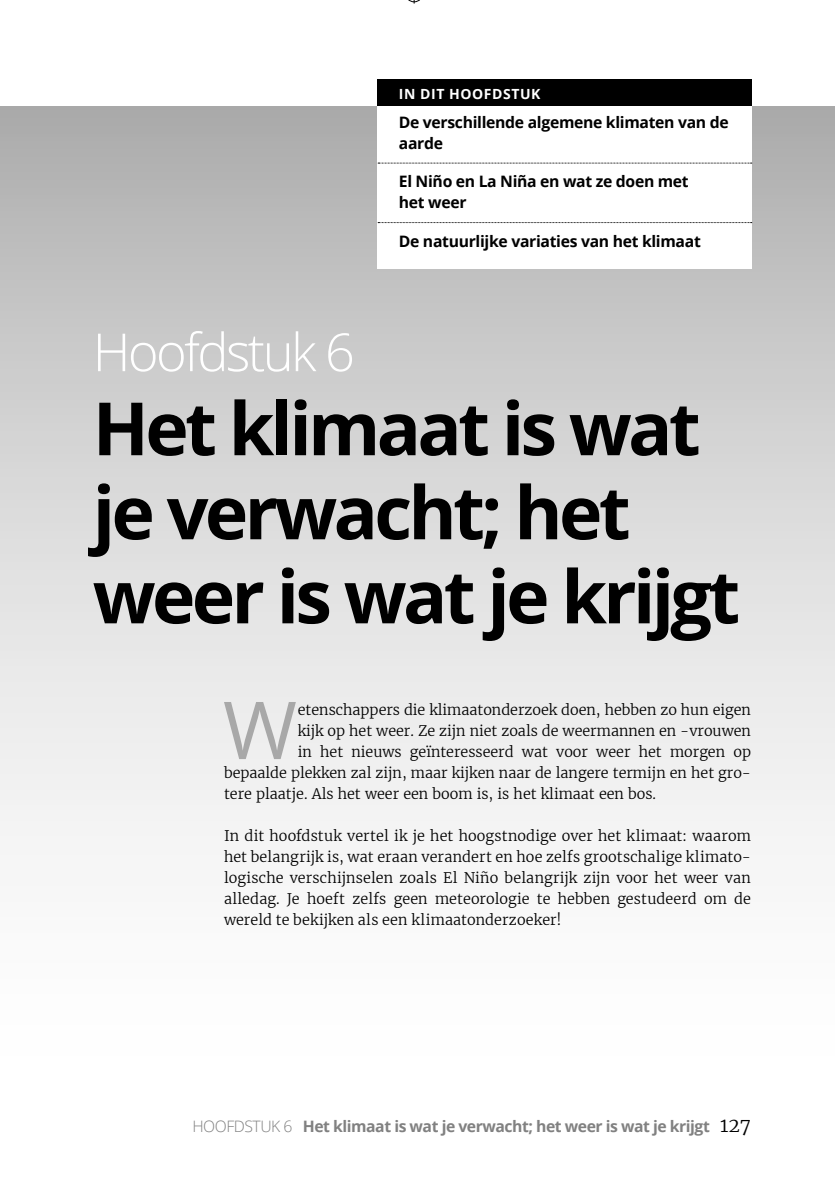
<style>
.page{position:relative;width:835px;height:1189px;background:#fff}
.page>*{position:absolute;margin:0;border:0;box-sizing:border-box;transform-origin:0 0}
.t1{font:79.98px "Open Sans";color:#a8a8a8}
.t2{font:700 73.5px/84px "Open Sans";letter-spacing:-.05em;color:#000}
.t3{font:300 52.5px "Open Sans";color:#fff}
.t4{font:700 15.75px/21px "Open Sans";letter-spacing:-.02em;color:#000}
.t5{font:700 15.75px "Open Sans";letter-spacing:-.03em;color:#818181}
.t6{font:300 14.35px/21px "Merriweather";color:#000;text-align:justify}
.t7{font:700 14px "Open Sans";letter-spacing:.04em;color:#fff}
.s1{font-weight:300}
.s2{font-family:"Merriweather";font-weight:300;font-size:19.25px;color:#000}
</style>
<div class="page">
<div style="left:0;top:106px;width:835px;height:984px;background:linear-gradient(to bottom,#b4b4b4,#fff)"></div>
<div style="left:377px;top:80px;width:374px;height:26px;background:#000"></div>
<div style="left:377px;top:106px;width:374px;height:162px;background:#fff"></div>
<svg style="left:378px;top:163px;width:374px;height:1px"></svg>
<svg style="left:378px;top:222px;width:374px;height:1px"></svg>
<svg style="left:408px;top:0;width:12px;height:4px"></svg>
<p class="t7" style="left:399px;top:84px;width:143px">IN DIT HOOFDSTUK</p>
<p class="t4" style="left:399px;top:111px;width:331px">De verschillende algemene klimaten van de aarde</p>
<p class="t4" style="left:399px;top:171px;width:291px">El Niño en La Niña en wat ze doen met het weer</p>
<p class="t4" style="left:399px;top:230px;width:303px">De natuurlijke variaties van het klimaat</p>
<h3 class="t3" style="left:93px;top:316px;width:264px">Hoofdstuk 6</h3>
<h2 class="t2" style="left:93px;top:384px;width:649px">Het klimaat is wat je verwacht; het weer is wat je krijgt</h2>
<h1 class="t1" style="left:223px;top:675px;width:76px">W</h1>
<p class="t6" style="left:298px;top:699px;width:455px">etenschappers die klimaatonderzoek doen, hebben zo hun eigen</p>
<p class="t6" style="left:298px;top:720px;width:455px">kijk op het weer. Ze zijn niet zoals de weermannen en -vrouwen</p>
<p class="t6" style="left:298px;top:741px;width:455px">in het nieuws geïnteresseerd wat voor weer het morgen op</p>
<p class="t6" style="left:224px;top:762px;width:528px">bepaalde plekken zal zijn, maar kijken naar de langere termijn en het gro-</p>
<p class="t6" style="left:224px;top:783px;width:434px">tere plaatje. Als het weer een boom is, is het klimaat een bos.</p>
<p class="t6" style="left:224px;top:825px;width:528px">In dit hoofdstuk vertel ik je het hoogstnodige over het klimaat: waarom het belangrijk is, wat eraan verandert en hoe zelfs grootschalige klimato&shy;logische verschijnselen zoals El Niño belangrijk zijn voor het weer van alledag. Je hoeft zelfs geen meteorologie te hebben gestudeerd om de wereld te bekijken als een klimaatonderzoeker!</p>
<p class="t5" style="left:192px;top:1115px;width:560px"><span class="s1">Hoofdstuk 6</span> Het klimaat is wat je verwacht; het weer is wat je krijgt <span class="s2">127</span></p>
</div>
